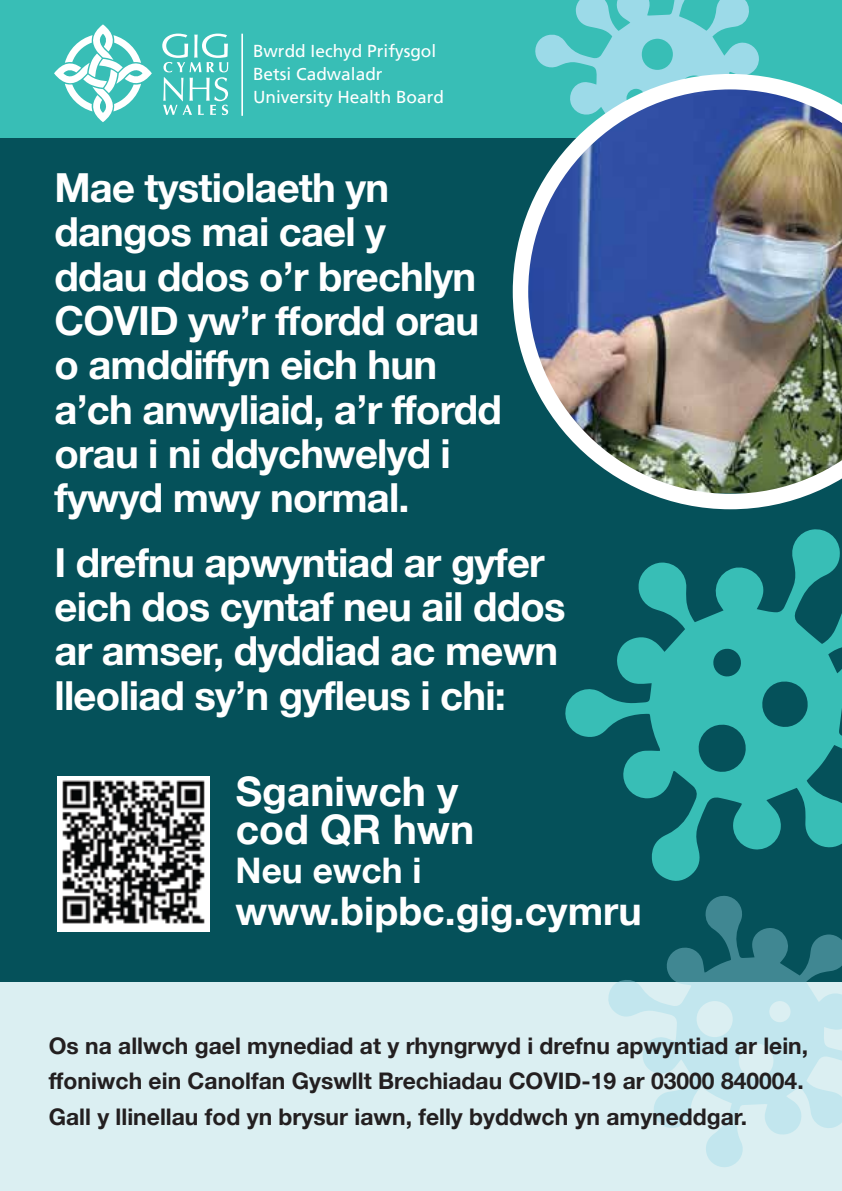
<style>
.page{position:relative;width:842px;height:1191px;background:#05515a}
.page>*{position:absolute;margin:0;border:0;box-sizing:border-box;transform-origin:0 0}
.t1{font:700 40.8px/37.8px "Helvetica Neue";color:#fff}
.t2{font:700 40px/44.4px "Helvetica Neue";letter-spacing:-.02em;color:#fff}
.t3{font:700 39.2px "Helvetica Neue";color:#fff}
.t4{font:700 35.2px "Helvetica Neue";color:#fff}
.t5{font:700 22.8px/35.4px "Helvetica Neue";color:#231f20}
.t6{font:17.2px/23px "Frutiger";color:#fff}
</style>
<div class="page">
<div style="left:0;top:982px;width:842px;height:209px;background:#dbeff2"></div>
<div style="left:0;top:0;width:842px;height:138px;background:#38beb6"></div>
<hr style="left:241px;top:34px;width:2px;height:82px;background:#fff">
<svg style="left:54px;top:24px;width:98px;height:98px"></svg>
<svg style="left:162px;top:34px;width:66px;height:81px"></svg>
<svg style="left:535px;top:0;width:224px;height:74px;fill:#9cdae8"></svg>
<svg style="left:608px;top:896px;width:234px;height:271px"></svg>
<img style="left:57px;top:777px;width:152px;height:154px">
<img style="left:513px;top:74px;width:329px;height:435px">
<svg style="left:565px;top:529px;width:277px;height:352px"></svg>
<p class="t6" style="left:253px;top:39px;width:192px">Bwrdd Iechyd Prifysgol<br>Betsi Cadwaladr<br>University Health Board</p>
<p class="t2" style="left:55px;top:166px;width:449px">Mae tystiolaeth yn dangos mai cael y<br>ddau ddos o’r brechlyn<br>COVID yw’r ffordd orau o amddiffyn eich hun a’ch anwyliaid, a’r ffordd orau i ni ddychwelyd i fywyd mwy normal.</p>
<p class="t2" style="left:55px;top:541px;width:512px">I drefnu apwyntiad ar gyfer eich dos cyntaf neu ail ddos ar amser, dyddiad ac mewn lleoliad sy’n gyfleus i chi:</p>
<p class="t1" style="left:236px;top:773px;width:240px">Sganiwch y cod QR hwn</p>
<p class="t4" style="left:236px;top:843px;width:188px">Neu ewch i</p>
<p class="t3" style="left:236px;top:880px;width:408px">www.bipbc.gig.cymru</p>
<p class="t5" style="left:49px;top:1028px;width:761px">Os na allwch gael mynediad at y rhyngrwyd i drefnu apwyntiad ar lein, ffoniwch ein Canolfan Gyswllt Brechiadau COVID-19 ar 03000 840004.<br>Gall y llinellau fod yn brysur iawn, felly byddwch yn amyneddgar.</p>
</div>
